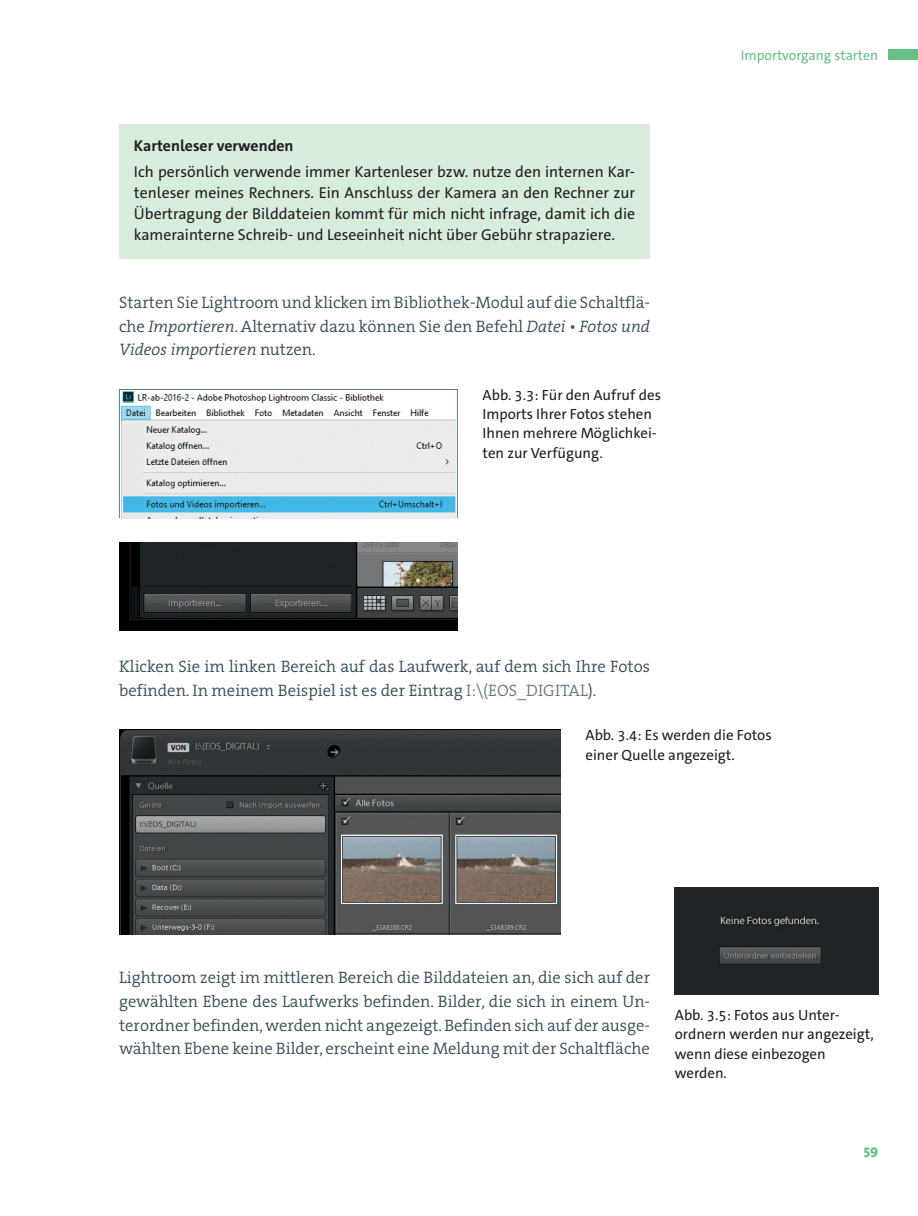
<style>
.page{position:relative;width:918px;height:1216px;background:#fff}
.page>*{position:absolute;margin:0;border:0;box-sizing:border-box;transform-origin:0 0}
._609_Praxis_Std_O_AO{font:16.62px/23.6px "The Serif HP4 Se Lig";color:#364d59;text-align:justify}
._4520_Box_Std_O_Letz{font:15.75px/21px "The Sans C4 s";color:#231f20;text-align:justify}
._450_Box_H1{font:700 15.75px "The Sans C4 s";color:#231f20}
.t1{font:14.88px/19.2px "The Sans C4 s";color:#231f20}
.t2{font:14px "The Sans C4 s";color:#66c086}
.t3{font:800 14px "The Sans C4 s";color:#66c086}
.s1{font-family:"The Serif HP4 Se Lig IT"}
.s2{color:#647882}
</style>
<div class="page">
<div style="left:119px;top:124px;width:531px;height:45px;background:#d8ecdc"></div>
<div style="left:119px;top:150px;width:531px;height:109px;background:#d8ecdc"></div>
<img style="left:121px;top:391px;width:334px;height:125px">
<div style="left:119px;top:389px;width:339px;height:129px;border:1px solid #647882"></div>
<img style="left:119px;top:730px;width:442px;height:204px">
<img style="left:119px;top:542px;width:338px;height:88px">
<img style="left:675px;top:887px;width:203px;height:107px">
<div style="left:888px;top:50px;width:30px;height:10px;background:#66c086"></div>
<p class="_450_Box_H1" style="left:134px;top:135px;width:161px">Kartenleser verwenden</p>
<p class="_4520_Box_Std_O_Letz" style="left:134px;top:161px;width:503px">Ich persönlich verwende immer Kartenleser bzw. nutze den internen Kar&shy;tenleser meines Rechners. Ein Anschluss der Kamera an den Rechner zur Übertragung der Bilddateien kommt für mich nicht infrage, damit ich die kamerainterne Schreib- und Leseeinheit nicht über Gebühr strapaziere.</p>
<p class="_609_Praxis_Std_O_AO" style="left:119px;top:291px;width:532px">Starten Sie Lightroom und klicken im Bibliothek-Modul auf die Schaltflä&shy;che <span class="s1">Importieren</span>. Alternativ dazu können Sie den Befehl <span class="s1">Datei • Fotos und Videos importieren</span> nutzen.</p>
<p class="t1" style="left:482px;top:385px;width:180px">Abb. 3.3: Für den Aufruf des<br>Imports Ihrer Fotos stehen<br>Ihnen mehrere Möglichkei&shy;ten zur Verfügung.</p>
<p class="_609_Praxis_Std_O_AO" style="left:119px;top:655px;width:532px">Klicken Sie im linken Bereich auf das Laufwerk, auf dem sich Ihre Fotos befinden. In meinem Beispiel ist es der Eintrag <span class="s2">I:\(EOS_DIGITAL</span>).</p>
<p class="t2" style="left:741px;top:47px;width:139px">Importvorgang starten</p>
<p class="t1" style="left:585px;top:726px;width:188px">Abb. 3.4: Es werden die Fotos einer Quelle angezeigt.</p>
<p class="_609_Praxis_Std_O_AO" style="left:119px;top:965px;width:532px">Lightroom zeigt im mittleren Bereich die Bilddateien an, die sich auf der gewählten Ebene des Laufwerks befinden. Bilder, die sich in einem Un&shy;terordner befinden, werden nicht angezeigt. Befinden sich auf der ausge&shy;wählten Ebene keine Bilder, erscheint eine Meldung mit der Schaltfläche</p>
<p class="t1" style="left:675px;top:1005px;width:200px">Abb. 3.5: Fotos aus Unter&shy;ordnern werden nur angezeigt, wenn diese einbezogen werden.</p>
<p class="t3" style="left:864px;top:1143px;width:16px">59</p>
</div>
